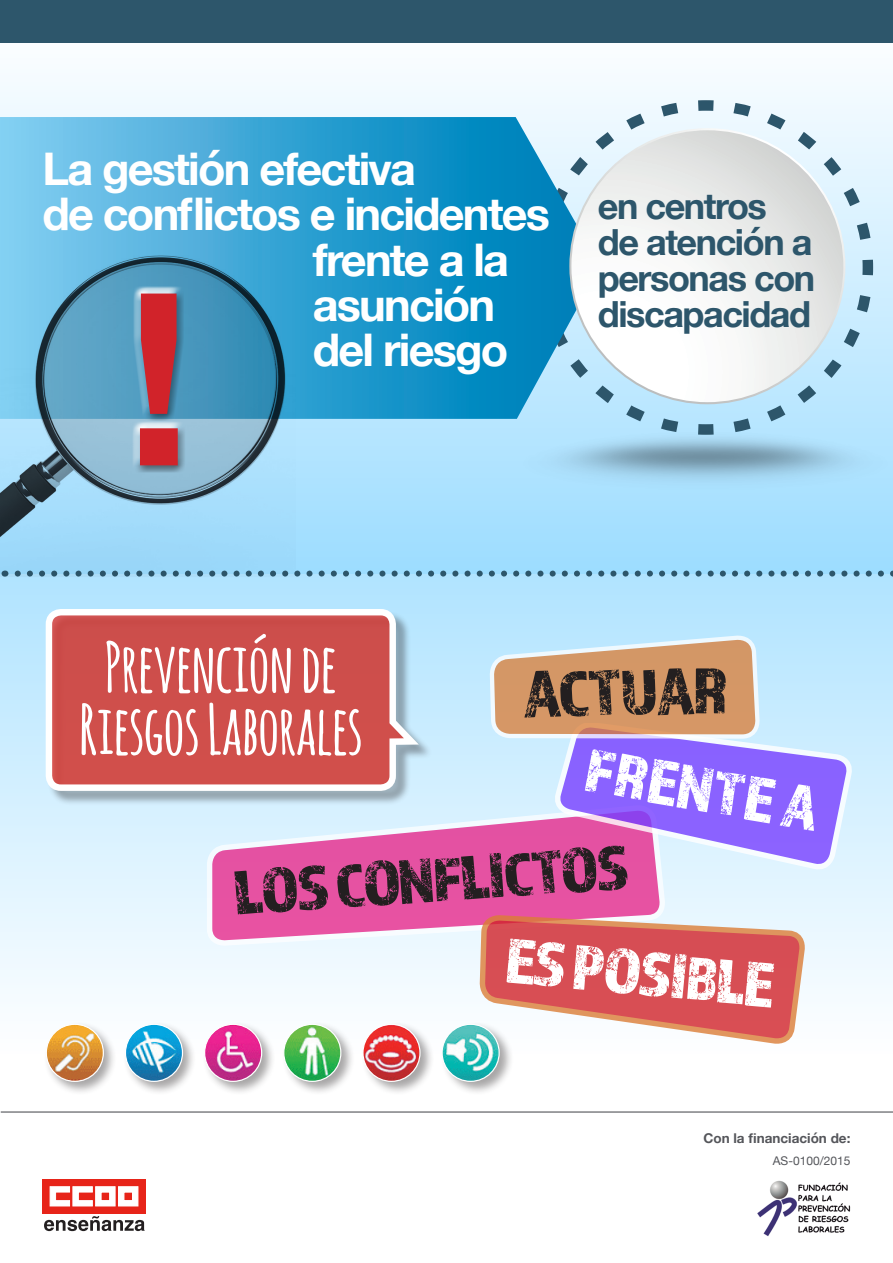
<style>
.page{position:relative;width:893px;height:1263px;background:#fff}
.page>*{position:absolute;margin:0;border:0;box-sizing:border-box;transform-origin:0 0}
.t1{font:700 67.8px/62.2px "Amatic SC";letter-spacing:-.025em;color:#fff;text-align:center}
.t2{font:67.8px "Almaq Rough";color:#231f20}
.t3{font:64.05px "Almaq Rough";color:#fff}
.t4{font:64.05px "Almaq Rough";color:#231f20}
.t5{font:700 45px/45px "Helvetica Neue";letter-spacing:-.04em;color:#fff}
.t6{font:700 36px/36px "Helvetica Neue";letter-spacing:-.04em;color:#2d566b}
.t7{font:700 13.5px "Helvetica Neue";color:#54555a}
.t8{font:12px "Helvetica Neue";color:#54555a}
</style>
<div class="page">
<div style="left:1px;top:28px;width:892px;height:546px;background:linear-gradient(to bottom,#feffff,#9cdcfe)"></div>
<svg style="left:533px;top:95px;width:345px;height:332px"></svg>
<div style="left:0;top:574px;width:893px;height:480px;background:linear-gradient(to bottom,#b0e3ff,#fefeff)"></div>
<div style="left:44px;top:1022px;width:470px;height:74px;background:#231f20;opacity:.4"></div>
<img style="left:46px;top:1024px;width:57px;height:57px;border-radius:29px">
<div style="left:46px;top:1024px;width:58px;height:58px;border:1px solid #fff;border-radius:50%"></div>
<img style="left:125px;top:1024px;width:57px;height:57px;border-radius:29px">
<div style="left:125px;top:1024px;width:58px;height:58px;border:1px solid #fff;border-radius:50%"></div>
<img style="left:205px;top:1024px;width:57px;height:57px;border-radius:29px">
<div style="left:204px;top:1024px;width:58px;height:58px;border:1px solid #fff;border-radius:50%"></div>
<img style="left:284px;top:1024px;width:57px;height:57px;border-radius:29px">
<div style="left:283px;top:1024px;width:58px;height:58px;border:1px solid #fff;border-radius:50%"></div>
<img style="left:363px;top:1024px;width:57px;height:57px;border-radius:29px">
<div style="left:362px;top:1024px;width:59px;height:58px;border:1px solid #fff;border-radius:50%"></div>
<img style="left:442px;top:1024px;width:57px;height:57px;border-radius:29px">
<div style="left:441px;top:1024px;width:59px;height:58px;border:1px solid #fff;border-radius:50%"></div>
<svg style="left:11px;top:571px;width:870px;height:6px;background:#7cafca"></svg>
<div style="left:43px;top:1179px;width:103px;height:34px;background:#e72419"></div>
<svg style="left:50px;top:1186px;width:88px;height:20px"></svg>
<svg style="left:44px;top:1216px;width:101px;height:15px"></svg>
<img style="left:758px;top:1180px;width:92px;height:56px">
<div style="left:0;top:0;width:893px;height:43px;background:#2d566b"></div>
<svg style="left:0;top:117px;width:600px;height:302px;background:#36a3d2"></svg>
<img style="left:0;top:243px;width:296px;height:333px">
<svg style="left:132px;top:286px;width:53px;height:185px"></svg>
<div style="left:133px;top:289px;width:53px;height:184px;background:#231f20;opacity:.5"></div>
<svg style="left:140px;top:294px;width:38px;height:171px;background:#b8404b"></svg>
<img style="left:505px;top:427px;width:388px;height:69px">
<hr style="left:1px;top:1111px;width:892px;height:1px;background:#54555a">
<div style="left:47px;top:611px;width:386px;height:195px;background:#231f20;opacity:.4"></div>
<svg style="left:42px;top:606px;width:384px;height:188px;background:#cf6e6e"></svg>
<svg style="left:204px;top:802px;width:464px;height:147px;background:#e487c0"></svg>
<svg style="left:477px;top:912px;width:331px;height:135px"></svg>
<svg style="left:488px;top:633px;width:364px;height:241px;background:#bfa0cf"></svg>
<svg style="left:569px;top:128px;width:276px;height:276px"></svg>
<svg style="left:571px;top:130px;width:272px;height:272px"></svg>
<p class="t5" style="left:43px;top:148px;width:509px">La gestión efectiva<br>de conflictos e incidentes</p>
<p class="t5" style="left:313px;top:238px;width:198px">frente a la asunción del riesgo</p>
<p class="t6" style="left:598px;top:189px;width:219px">en centros de atención a personas con discapacidad</p>
<p class="t1" style="left:78px;top:634px;width:287px">Prevención de<br>Riesgos Laborales</p>
<p class="t2" style="left:523px;top:653px;width:206px;rotate:-1deg">ACTUAR</p>
<p class="t3" style="left:592px;top:730px;width:237px;rotate:10deg">FRENTE A</p>
<p class="t4" style="left:231px;top:855px;width:397px;rotate:-4deg">LOS CONFLICTOS</p>
<p class="t3" style="left:509px;top:922px;width:271px;rotate:5deg">ES POSIBLE</p>
<p class="t7" style="left:703px;top:1127px;width:148px">Con la financiación de:</p>
<p class="t8" style="left:773px;top:1152px;width:79px">AS-0100/2015</p>
</div>
